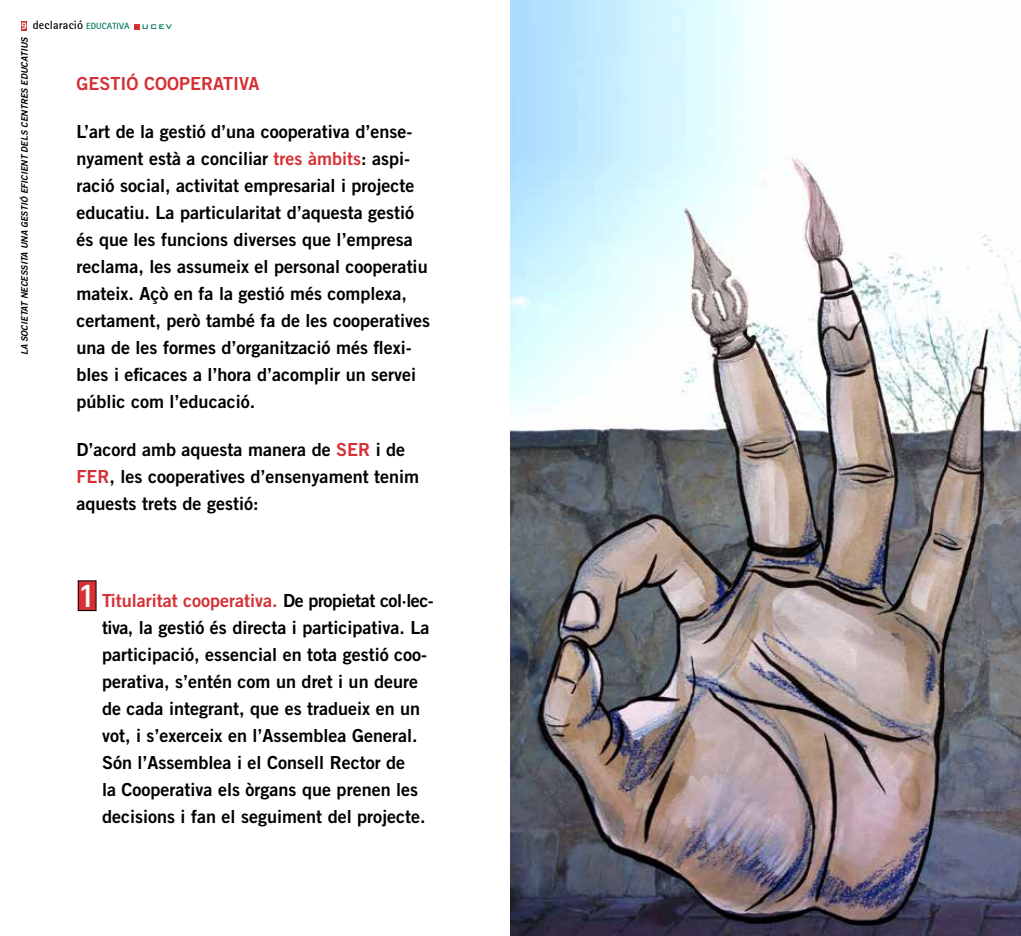
<style>
.page{position:relative;width:1021px;height:936px;background:#fff}
.page>*{position:absolute;margin:0;border:0;box-sizing:border-box;transform-origin:0 0}
.t1{font:700 34.65px "AT Rotis Sans Serif";color:#fff}
.t2{font:18px/27px "Trade Gothic LT Std Bd 2";color:#000}
.t3{font:18px "Trade Gothic LT Std Bd 2";color:#d53035}
.t4{font:700 12px "AT Rotis Sans Serif";letter-spacing:.015em;color:#000}
.t5{font:9px "Trade Gothic LT Std Bd 2 Obl";letter-spacing:-.03em;color:#000}
.t6{font:500 9px "Bank Gothic BT";color:#00785f}
.s1{font-family:"Trade Gothic LT Std Bd 2";font-weight:400;font-size:9px;color:#fff}
.s2{font-size:9px;color:#00785f}
.s3{color:#d53035}
</style>
<div class="page">
<div style="left:21px;top:21px;width:6px;height:10px;background:#d53035"></div>
<svg style="left:134px;top:24px;width:5px;height:5px"></svg>
<div style="left:78px;top:580px;width:18px;height:30px;background:#d53035"></div>
<img style="left:510px;top:0;width:510px;height:935px">
<p class="t4" style="left:21px;top:18px;width:110px"><span class="s1">9</span> declaració <span class="s2">EDUCATIVA</span></p>
<p class="t6" style="left:142px;top:21px;width:32px">UCEV</p>
<p class="t5" style="left:19px;top:355px;width:320px;rotate:-90deg">LA SOCIETAT NECESSITA UNA GESTIÓ EFICIENT DELS CENTRES EDUCATIUS</p>
<p class="t3" style="left:77px;top:72px;width:184px">GESTIÓ COOPERATIVA</p>
<p class="t2" style="left:77px;top:118px;width:355px">L’art de la gestió d’una cooperativa d’ense&shy;nyament està a conciliar <span class="s3">tres àmbits</span>: aspi&shy;ració social, activitat empresarial i projecte educatiu. La particularitat d’aquesta gestió és que les funcions diverses que l’empresa reclama, les assumeix el personal cooperatiu mateix. Açò en fa la gestió més complexa, certament, però també fa de les cooperatives una de les formes d’organització més flexi&shy;bles i eficaces a l’hora d’acomplir un servei públic com l’educació.</p>
<p class="t2" style="left:77px;top:436px;width:344px">D’acord amb aquesta manera de <span class="s3">SER</span> i de<br><span class="s3">FER</span>, les cooperatives d’ensenyament tenim aquests trets de gestió:</p>
<h1 class="t1" style="left:78px;top:573px;width:20px">1</h1>
<p class="t2" style="left:102px;top:586px;width:333px"><span class="s3">Titularitat cooperativa.</span> De propietat col·lec&shy;tiva, la gestió és directa i participativa. La participació, essencial en tota gestió coo&shy;perativa, s’entén com un dret i un deure de cada integrant, que es tradueix en un vot, i s’exerceix en l’Assemblea General.<br>Són l’Assemblea i el Consell Rector de<br>la Cooperativa els òrgans que prenen les decisions i fan el seguiment del projecte.</p>
</div>
